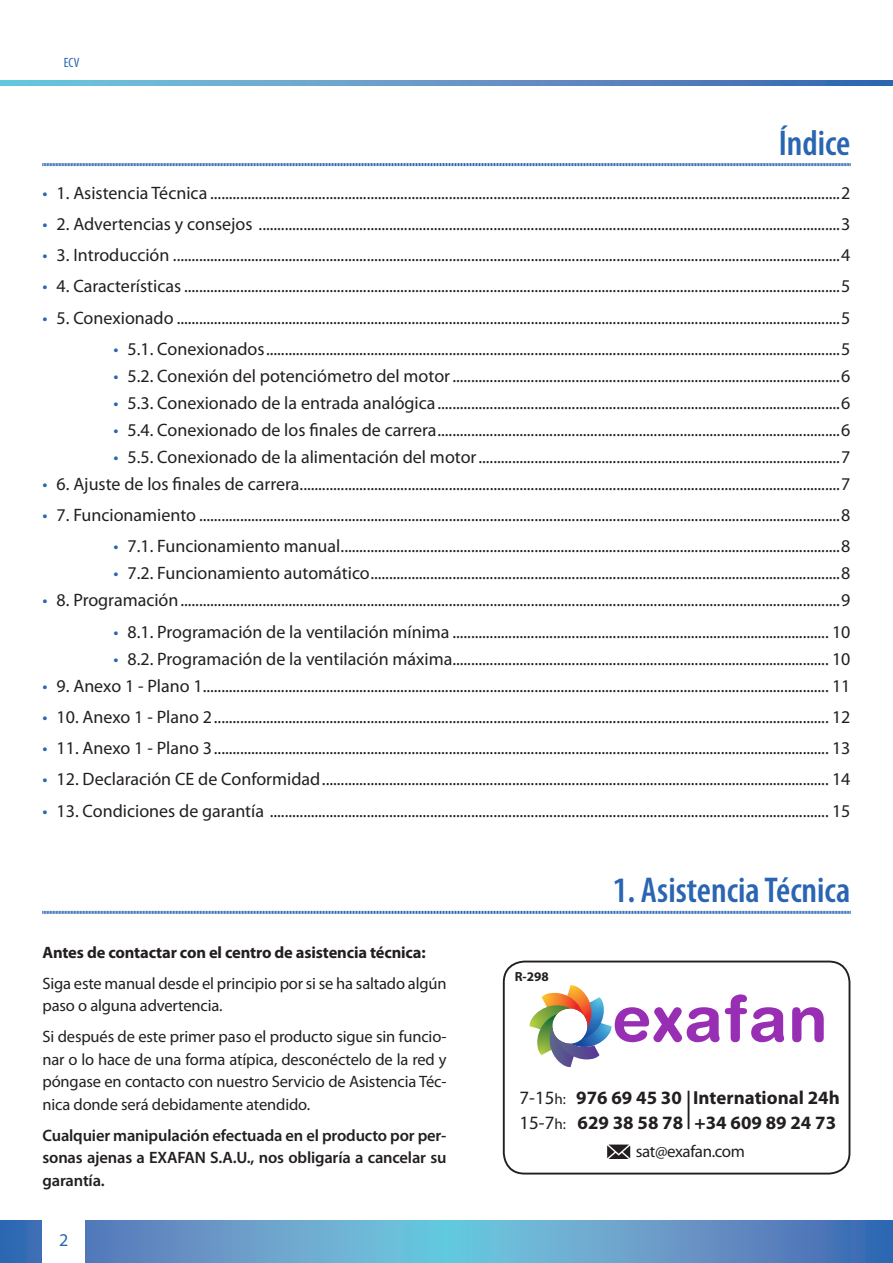
<style>
.page{position:relative;width:893px;height:1263px;background:#fff}
.page>*{position:absolute;margin:0;border:0;box-sizing:border-box;transform-origin:0 0}
._01__Titulos__Nivel{font:600 condensed 36px "Myriad Pro";color:#2a65b1}
.Título_TDC_ESP{font:600 condensed 36px "Myriad Pro";color:#2a65b1}
.t1{font:700 18.9px/24.9px "Myriad Pro";color:#231f20}
.t2{font:18.9px "Myriad Pro";color:#231f20}
.t3{font:18px "Myriad Pro";color:#231f20}
.t4{font:18px "Myriad Pro";color:#2a65b1}
.t5{font:16.95px "Myriad Pro";letter-spacing:-.025em;color:#231f20}
._01__Normal{font:16.5px/22.5px "Myriad Pro";letter-spacing:-.01em;color:#231f20}
._01__Normal-2{font:600 16.5px/22.5px "Myriad Pro";letter-spacing:-.01em;color:#231f20;text-align:justify}
._01__Normal-3{font:700 16.5px "Myriad Pro";letter-spacing:-.01em;color:#231f20}
.t6{font:condensed 13.5px "Myriad Pro";color:#2a65b1}
.t7{font:700 13.2px "Myriad Pro";color:#231f20}
.s1{color:#2a65b1}
.s2{font-size:15.15px}
</style>
<div class="page">
<svg style="left:0;top:1220px;width:893px;height:43px"></svg>
<svg style="left:0;top:81px;width:893px;height:4px"></svg>
<div style="left:43px;top:1218px;width:42px;height:45px;background:#fff"></div>
<svg style="left:503px;top:960px;width:347px;height:214px"></svg>
<svg style="left:607px;top:1144px;width:23px;height:15px"></svg>
<svg style="left:792px;top:1007px;width:32px;height:35px"></svg>
<svg style="left:529px;top:985px;width:255px;height:82px"></svg>
<hr style="left:688px;top:1091px;width:1px;height:38px;background:#231f20">
<svg style="left:42px;top:910px;width:809px;height:4px"></svg>
<svg style="left:42px;top:163px;width:809px;height:4px"></svg>
<p class="t6" style="left:64px;top:54px;width:17px">ECV</p>
<p class="Título_TDC_ESP" style="left:779px;top:123px;width:73px">Índice</p>
<p class="t3" style="left:43px;top:181px;width:809px"><span class="s1">•</span> 1. Asistencia Técnica .........................................................................................................................................................................2</p>
<p class="t3" style="left:43px;top:213px;width:809px"><span class="s1">•</span> 2. Advertencias y consejos ............................................................................................................................................................3</p>
<p class="t3" style="left:43px;top:244px;width:809px"><span class="s1">•</span> 3. Introducción ...................................................................................................................................................................................4</p>
<p class="t3" style="left:43px;top:275px;width:809px"><span class="s1">•</span> 4. Características................................................................................................................................................................................5</p>
<p class="t3" style="left:43px;top:306px;width:809px"><span class="s1">•</span> 5. Conexionado ..................................................................................................................................................................................5</p>
<p class="t3" style="left:113px;top:338px;width:738px"><span class="s1">•</span> 5.1. Conexionados..........................................................................................................................................................5</p>
<p class="t3" style="left:113px;top:365px;width:738px"><span class="s1">•</span> 5.2. Conexión del potenciómetro del motor........................................................................................................6</p>
<p class="t3" style="left:113px;top:392px;width:738px"><span class="s1">•</span> 5.3. Conexionado de la entrada analógica............................................................................................................6</p>
<p class="t3" style="left:113px;top:419px;width:738px"><span class="s1">•</span> 5.4. Conexionado de los finales de carrera............................................................................................................6</p>
<p class="t3" style="left:113px;top:446px;width:738px"><span class="s1">•</span> 5.5. Conexionado de la alimentación del motor.................................................................................................7</p>
<p class="t3" style="left:43px;top:473px;width:809px"><span class="s1">•</span> 6. Ajuste de los finales de carrera.................................................................................................................................................7</p>
<p class="t3" style="left:43px;top:504px;width:809px"><span class="s1">•</span> 7. Funcionamiento ............................................................................................................................................................................8</p>
<p class="t3" style="left:113px;top:535px;width:738px"><span class="s1">•</span> 7.1. Funcionamiento manual......................................................................................................................................8</p>
<p class="t3" style="left:113px;top:562px;width:738px"><span class="s1">•</span> 7.2. Funcionamiento automático..............................................................................................................................8</p>
<p class="t3" style="left:43px;top:589px;width:809px"><span class="s1">•</span> 8. Programación.................................................................................................................................................................................9</p>
<p class="t3" style="left:113px;top:620px;width:738px"><span class="s1">•</span> 8.1. Programación de la ventilación mínima ..................................................................................................... 10</p>
<p class="t3" style="left:113px;top:647px;width:738px"><span class="s1">•</span> 8.2. Programación de la ventilación máxima..................................................................................................... 10</p>
<p class="t3" style="left:43px;top:674px;width:809px"><span class="s1">•</span> 9. Anexo 1 - Plano 1........................................................................................................................................................................ 11</p>
<p class="t3" style="left:43px;top:706px;width:809px"><span class="s1">•</span> 10. Anexo 1 - Plano 2..................................................................................................................................................................... 12</p>
<p class="t3" style="left:43px;top:737px;width:809px"><span class="s1">•</span> 11. Anexo 1 - Plano 3..................................................................................................................................................................... 13</p>
<p class="t3" style="left:43px;top:768px;width:809px"><span class="s1">•</span> 12. Declaración CE de Conformidad........................................................................................................................................ 14</p>
<p class="t3" style="left:43px;top:799px;width:809px"><span class="s1">•</span> 13. Condiciones de garantía ...................................................................................................................................................... 15</p>
<p class="_01__Normal-3" style="left:43px;top:941px;width:385px">Antes de contactar con el centro de asistencia técnica:</p>
<p class="_01__Normal" style="left:43px;top:971px;width:406px">Siga este manual desde el principio por si se ha saltado algún paso o alguna advertencia.</p>
<p class="_01__Normal" style="left:43px;top:1025px;width:405px;text-align:justify">Si después de este primer paso el producto sigue sin funcio&shy;nar o lo hace de una forma atípica, desconéctelo de la red y póngase en contacto con nuestro Servicio de Asistencia Téc&shy;nica donde será debidamente atendido.</p>
<p class="_01__Normal-2" style="left:43px;top:1123px;width:405px">Cualquier manipulación efectuada en el producto por per&shy;sonas ajenas a EXAFAN S.A.U., nos obligaría a cancelar su garantía.</p>
<p class="t4" style="left:59px;top:1229px;width:11px">2</p>
<p class="t7" style="left:515px;top:968px;width:36px">R-298</p>
<p class="_01__Titulos__Nivel" style="left:613px;top:871px;width:239px">1. Asistencia Técnica</p>
<p class="t2" style="left:520px;top:1085px;width:48px">7-15<span class="s2">h:</span></p>
<p class="t1" style="left:693px;top:1085px;width:148px">International 24h</p>
<p class="t2" style="left:520px;top:1111px;width:48px">15-7<span class="s2">h:</span></p>
<p class="t1" style="left:694px;top:1109px;width:143px">+34 609 89 24 73</p>
<p class="t1" style="left:576px;top:1085px;width:108px">976 69 45 30<br>629 38 58 78</p>
<p class="t5" style="left:636px;top:1140px;width:111px">sat@exafan.com</p>
</div>
